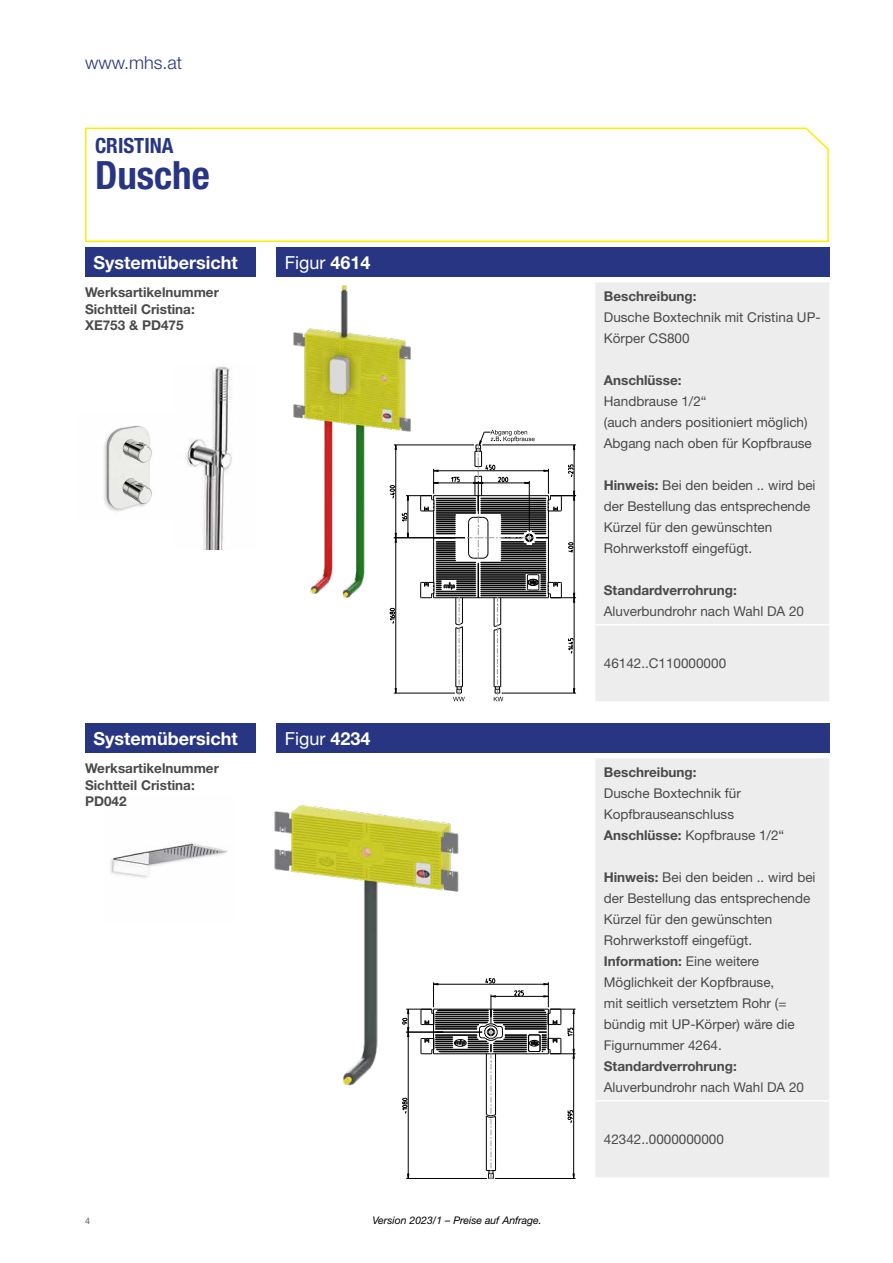
<style>
.page{position:relative;width:893px;height:1263px;background:#fff}
.page>*{position:absolute;margin:0;border:0;box-sizing:border-box;transform-origin:0 0}
.t1{font:700 condensed 39px "Helvetica Neue LT Pro";color:#283583}
.t2{font:700 condensed 21px "Helvetica Neue LT Pro";color:#283583}
.t3{font:700 18px "Helvetica Neue LT Pro";color:#fff}
.t4{font:18px "Helvetica Neue LT Pro";color:#fff}
.t5{font:300 18px "Helvetica Neue LT Pro";color:#283583}
.t6{font:13.5px/21px "Helvetica Neue LT Pro";color:#4a4a49}
.t7{font:700 13.5px/16.2px "Helvetica Neue LT Pro";color:#4a4a49}
.t8{font:italic 10.5px "Helvetica Neue LT Pro";color:#000}
.t9{font:9px "Helvetica Neue LT Pro";color:#575756}
.s1{font-weight:700}
</style>
<div class="page">
<img style="left:186px;top:367px;width:31px;height:182px">
<img style="left:104px;top:425px;width:48px;height:87px">
<img style="left:110px;top:843px;width:118px;height:35px">
<svg style="left:85px;top:127px;width:744px;height:115px"></svg>
<div style="left:85px;top:247px;width:170px;height:30px;background:#283583"></div>
<div style="left:85px;top:723px;width:170px;height:30px;background:#283583"></div>
<div style="left:276px;top:247px;width:554px;height:30px;background:#283583"></div>
<div style="left:276px;top:723px;width:554px;height:30px;background:#283583"></div>
<div style="left:595px;top:283px;width:234px;height:418px;background:#ededed"></div>
<hr style="left:595px;top:624px;width:234px;height:1px;background:#fff">
<div style="left:595px;top:759px;width:234px;height:418px;background:#ededed"></div>
<hr style="left:595px;top:1100px;width:234px;height:1px;background:#fff">
<svg style="left:389px;top:430px;width:187px;height:271px"></svg>
<hr style="left:434px;top:483px;width:95px;height:1px;background:#000">
<hr style="left:574px;top:496px;width:1px;height:197px;background:#000">
<hr style="left:434px;top:470px;width:114px;height:1px;background:#000">
<hr style="left:395px;top:538px;width:1px;height:155px;background:#000">
<hr style="left:394px;top:693px;width:61px;height:1px;background:#000">
<img style="left:217px;top:265px;width:260px;height:346px">
<img style="left:274px;top:804px;width:185px;height:282px">
<svg style="left:402px;top:978px;width:174px;height:201px"></svg>
<hr style="left:491px;top:996px;width:57px;height:1px;background:#000">
<hr style="left:573px;top:1009px;width:1px;height:169px;background:#000">
<hr style="left:433px;top:984px;width:115px;height:1px;background:#000">
<hr style="left:408px;top:1032px;width:1px;height:146px;background:#000">
<hr style="left:406px;top:1178px;width:81px;height:1px;background:#000">
<hr style="left:406px;top:1032px;width:76px;height:1px;background:#000">
<h3 class="t5" style="left:85px;top:52px;width:99px">www.mhs.at</h3>
<h2 class="t2" style="left:95px;top:133px;width:80px">CRISTINA</h2>
<h1 class="t1" style="left:95px;top:151px;width:116px">Dusche</h1>
<h3 class="t3" style="left:94px;top:251px;width:146px">Systemübersicht</h3>
<h3 class="t4" style="left:285px;top:251px;width:87px">Figur <span class="s1">4614</span></h3>
<p class="t7" style="left:85px;top:284px;width:135px">Werksartikelnummer<br>Sichtteil Cristina:<br>XE753 &amp; PD475</p>
<p class="t7" style="left:604px;top:287px;width:94px">Beschreibung:</p>
<p class="t6" style="left:604px;top:306px;width:218px">Dusche Boxtechnik mit Cristina UP-<br>Körper CS800</p>
<p class="t7" style="left:604px;top:371px;width:79px">Anschlüsse:</p>
<p class="t6" style="left:604px;top:390px;width:210px">Handbrause 1/2“<br>(auch anders positioniert möglich)<br>Abgang nach oben für Kopfbrause</p>
<p class="t6" style="left:604px;top:474px;width:213px"><span class="s1">Hinweis:</span> Bei den beiden .. wird bei der Bestellung das entsprechende<br>Kürzel für den gewünschten<br>Rohrwerkstoff eingefügt.</p>
<p class="t7" style="left:604px;top:581px;width:135px">Standardverrohrung:</p>
<p class="t6" style="left:604px;top:600px;width:202px">Aluverbundrohr nach Wahl DA 20</p>
<p class="t6" style="left:604px;top:652px;width:124px">46142..C110000000</p>
<h3 class="t3" style="left:94px;top:727px;width:146px">Systemübersicht</h3>
<h3 class="t4" style="left:285px;top:727px;width:87px">Figur <span class="s1">4234</span></h3>
<p class="t7" style="left:85px;top:760px;width:135px">Werksartikelnummer<br>Sichtteil Cristina:<br>PD042</p>
<p class="t7" style="left:604px;top:763px;width:94px">Beschreibung:</p>
<p class="t6" style="left:604px;top:782px;width:182px">Dusche Boxtechnik für<br>Kopfbrauseanschluss<br><span class="s1">Anschlüsse:</span> Kopfbrause 1/2“</p>
<p class="t6" style="left:604px;top:866px;width:213px"><span class="s1">Hinweis:</span> Bei den beiden .. wird bei der Bestellung das entsprechende<br>Kürzel für den gewünschten<br>Rohrwerkstoff eingefügt.<br><span class="s1">Information:</span> Eine weitere<br>Möglichkeit der Kopfbrause,<br>mit seitlich versetztem Rohr (= bündig mit UP-Körper) wäre die<br>Figurnummer 4264.</p>
<p class="t7" style="left:604px;top:1057px;width:135px">Standardverrohrung:</p>
<p class="t6" style="left:604px;top:1076px;width:202px">Aluverbundrohr nach Wahl DA 20</p>
<p class="t6" style="left:604px;top:1128px;width:122px">42342..0000000000</p>
<p class="t9" style="left:85px;top:1215px;width:7px">4</p>
<p class="t8" style="left:372px;top:1214px;width:171px">Version 2023/1 – Preise auf Anfrage.</p>
</div>
